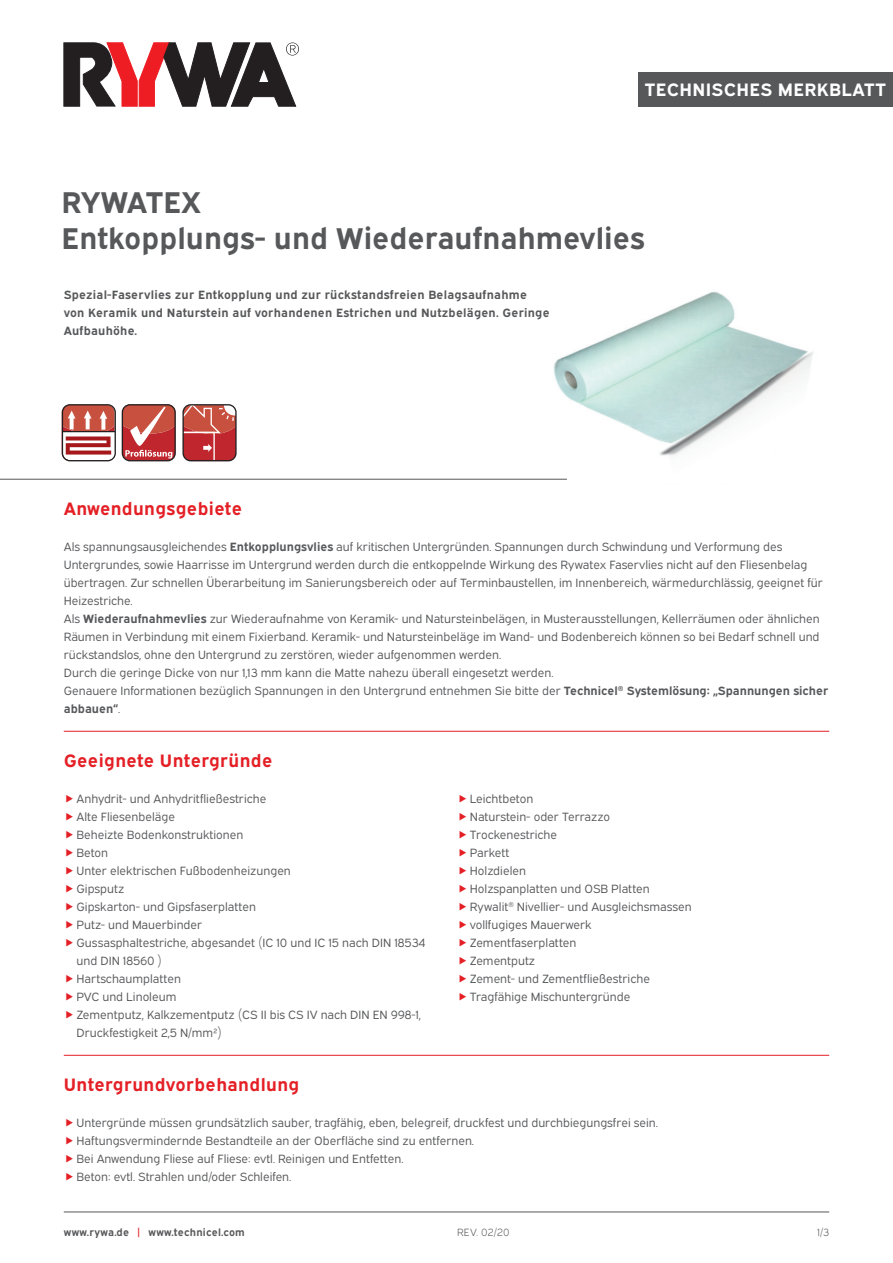
<style>
.page{position:relative;width:893px;height:1263px;background:#fff}
.page>*{position:absolute;margin:0;border:0;box-sizing:border-box;transform-origin:0 0}
.t1{font:700 30px/36px "Expressway Rg";color:#57585a}
.t2{font:700 18px "Expressway Rg";letter-spacing:.02em;color:#e41f25}
.t3{font:700 18px "Expressway Rg";letter-spacing:.02em;color:#fff}
.t4{font:12px/18px "Expressway Bk";color:#57585a}
.t5{font:700 12px/18px "Expressway Rg";letter-spacing:.02em;color:#57585a}
.t6{font:700 12px "Expressway Rg";color:#57585a}
.t7{font:700 10.5px "Expressway Rg";letter-spacing:.02em;color:#57585a}
.t8{font:10.5px "Expressway Lt";letter-spacing:.02em;color:#57585a}
.s1{font-family:"Expressway Rg";font-weight:700}
.s2{font-family:"Expressway Bk";font-weight:400}
.s3{color:#e41f25}
</style>
<div class="page">
<div style="left:638px;top:72px;width:255px;height:34px;background:#57585a"></div>
<hr style="left:64px;top:1212px;width:765px;height:1px;background:#57585a">
<svg style="left:64px;top:43px;width:235px;height:63px"></svg>
<img style="left:549px;top:292px;width:264px;height:187px">
<hr style="left:0;top:479px;width:567px;height:1px;background:#57585a">
<hr style="left:64px;top:1055px;width:765px;height:1px;background:#e41f25">
<svg style="left:61px;top:404px;width:176px;height:57px"></svg>
<hr style="left:64px;top:731px;width:765px;height:1px;background:#e41f25">
<h2 class="t3" style="left:645px;top:76px;width:243px">TECHNISCHES MERKBLATT</h2>
<h1 class="t1" style="left:62px;top:181px;width:585px">RYWATEX<br>Entkopplungs- und Wiederaufnahmevlies</h1>
<p class="t5" style="left:64px;top:285px;width:487px">Spezial-Faservlies zur Entkopplung und zur rückstandsfreien Belagsaufnahme von Keramik und Naturstein auf vorhandenen Estrichen und Nutzbelägen. Geringe<br>Aufbauhöhe.</p>
<h2 class="t2" style="left:64px;top:495px;width:180px">Anwendungsgebiete</h2>
<p class="t4" style="left:64px;top:537px;width:766px">Als spannungsausgleichendes <span class="s1">Entkopplungsvlies</span> auf kritischen Untergründen. Spannungen durch Schwindung und Verformung des Untergrundes, sowie Haarrisse im Untergrund werden durch die entkoppelnde Wirkung des Rywatex Faservlies nicht auf den Fliesenbelag übertragen. Zur schnellen Überarbeitung im Sanierungsbereich oder auf Terminbaustellen, im Innenbereich, wärmedurchlässig, geeignet für Heizestriche.<br>Als <span class="s1">Wiederaufnahmevlies</span> zur Wiederaufnahme von Keramik- und Natursteinbelägen, in Musterausstellungen, Kellerräumen oder ähnlichen Räumen in Verbindung mit einem Fixierband. Keramik- und Natursteinbeläge im Wand- und Bodenbereich können so bei Bedarf schnell und rückstandslos, ohne den Untergrund zu zerstören, wieder aufgenommen werden.<br>Durch die geringe Dicke von nur 1,13 mm kann die Matte nahezu überall eingesetzt werden.<br>Genauere Informationen bezüglich Spannungen in den Untergrund entnehmen Sie bitte der <span class="s1">Technicel</span><sup>®</sup> <span class="s1">Systemlösung: „Spannungen sicher</span></p>
<p class="t6" style="left:64px;top:700px;width:58px">abbauen“<span class="s2">.</span></p>
<h2 class="t2" style="left:64px;top:747px;width:210px">Geeignete Untergründe</h2>
<p class="t4" style="left:77px;top:789px;width:351px">Anhydrit- und Anhydritfließestriche<br>Alte Fliesenbeläge<br>Beheizte Bodenkonstruktionen<br>Beton<br>Unter elektrischen Fußbodenheizungen<br>Gipsputz<br>Gipskarton- und Gipsfaserplatten<br>Putz- und Mauerbinder<br>Gussasphaltestriche, abgesandet (IC 10 und IC 15 nach DIN 18534 und DIN 18560 )<br>Hartschaumplatten<br>PVC und Linoleum<br>Zementputz, Kalkzementputz (CS II bis CS IV nach DIN EN 998-1,<br>Druckfestigkeit 2,5 N/mm²)</p>
<p class="t4" style="left:470px;top:789px;width:223px">Leichtbeton<br>Naturstein- oder Terrazzo<br>Trockenestriche<br>Parkett<br>Holzdielen<br>Holzspanplatten und OSB Platten<br>Rywalit<sup>®</sup> Nivellier- und Ausgleichsmassen vollfugiges Mauerwerk<br>Zementfaserplatten<br>Zementputz<br>Zement- und Zementfließestriche<br>Tragfähige Mischuntergründe</p>
<h2 class="t2" style="left:64px;top:1071px;width:237px">Untergrundvorbehandlung</h2>
<p class="t4" style="left:77px;top:1113px;width:583px">Untergründe müssen grundsätzlich sauber, tragfähig, eben, belegreif, druckfest und durchbiegungsfrei sein.<br>Haftungsvermindernde Bestandteile an der Oberfläche sind zu entfernen.<br>Bei Anwendung Fliese auf Fliese: evtl. Reinigen und Entfetten.<br>Beton: evtl. Strahlen und/oder Schleifen.</p>
<p class="t7" style="left:64px;top:1223px;width:183px">www.rywa.de <span class="s3">|</span> www.technicel.com</p>
<p class="t8" style="left:457px;top:1224px;width:54px">REV. 02/20</p>
<p class="t8" style="left:817px;top:1224px;width:13px">1/3</p>
</div>
